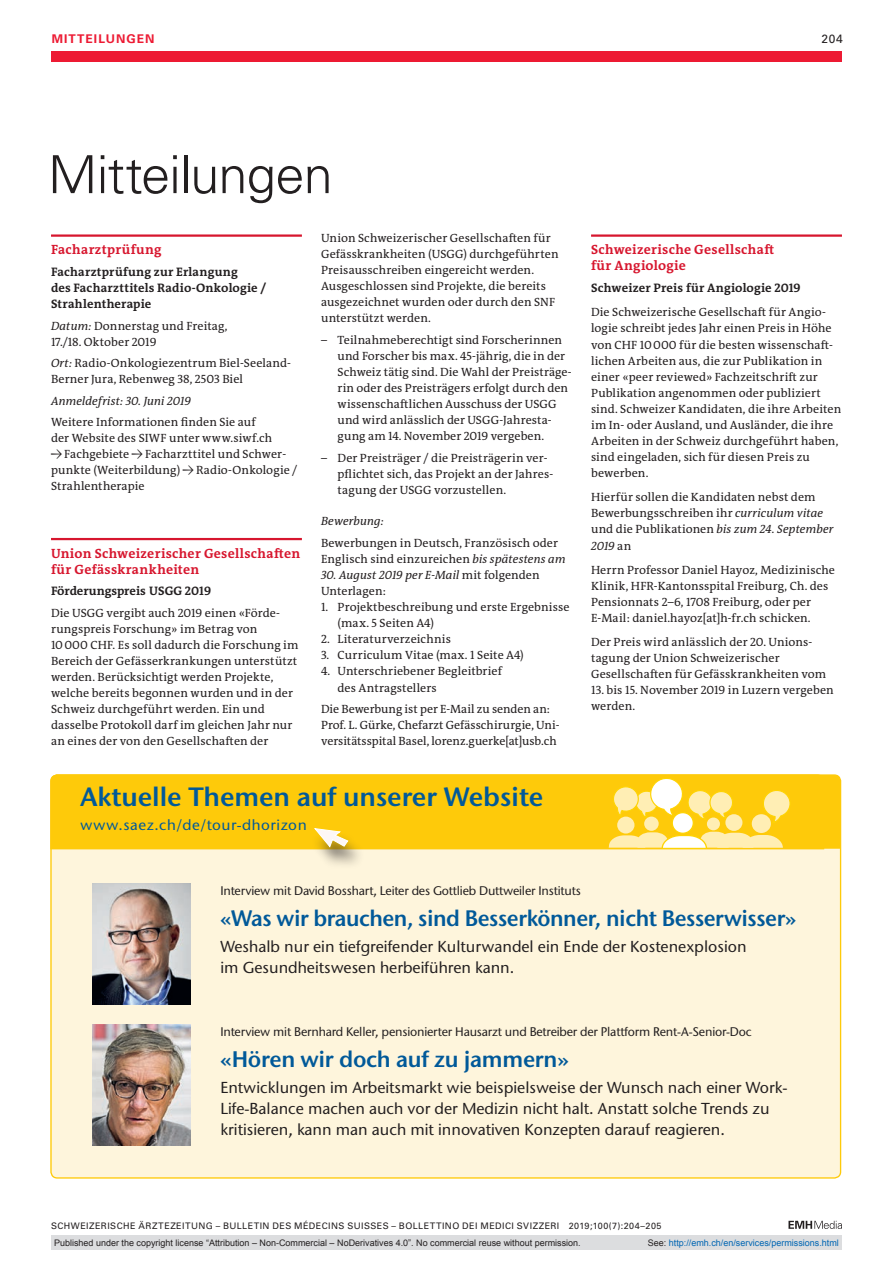
<style>
.page{position:relative;width:893px;height:1263px;background:#fff}
.page>*{position:absolute;margin:0;border:0;box-sizing:border-box;transform-origin:0 0}
.t1{font:300 52.5px "Univers LT Std";letter-spacing:-.02em;color:#231f20}
.t2{font:600 26.4px "Stone Sans ITC Std";letter-spacing:-.005em;color:#015999}
.t3{font:600 22.5px "Stone Sans ITC Std";letter-spacing:-.015em;color:#015999}
.t4{font:600 22.35px "Stone Sans ITC Std";letter-spacing:-.025em;color:#015999}
.t5{font:500 15.9px/21px "Stone Sans ITC Std";color:#231f20}
.t6{font:500 14.7px "Stone Sans ITC Std";letter-spacing:.035em;color:#015999}
.t7{font:700 13.5px/16px "The Antiqua B W7";letter-spacing:.02em;color:#d7162e}
.t8{font:500 12.45px "Stone Sans ITC Std";letter-spacing:-.015em;color:#231f20}
.t9{font:700 12.3px/16px "The Antiqua B W7";letter-spacing:.01em;color:#231f20}
.t10{font:12px/16px "The Antiqua B W5 Plain";letter-spacing:.01em;color:#231f20}
.t11{font:italic 12px "The Antiqua B W5 Plain";letter-spacing:.01em;color:#231f20}
.t12{font:700 12px "Univers LT Std";letter-spacing:.085em;color:#ed1a33}
.t13{font:12px "Univers LT Std";color:#231f20}
.t14{font:9px "Arial";color:#231f20}
.t15{font:9px "Univers LT Std";letter-spacing:.05em;color:#231f20}
.t16{font:9px "Arial";color:#0166b3}
.s1{font-style:italic}
.s2{color:#231f20}
</style>
<div class="page">
<svg style="left:788px;top:1221px;width:54px;height:8px"></svg>
<div style="left:51px;top:51px;width:791px;height:11px;background:#ed1a33"></div>
<hr style="left:51px;top:234px;width:251px;height:3px;background:#d7162e">
<hr style="left:51px;top:538px;width:251px;height:2px;background:#d7162e">
<hr style="left:591px;top:234px;width:251px;height:3px;background:#d7162e">
<div style="left:51px;top:775px;width:790px;height:403px;background:#fef5dc;border-radius:6px"></div>
<svg style="left:50px;top:774px;width:775px;height:76px;background:#fed957"></svg>
<div style="left:51px;top:775px;width:790px;height:74px;background:#feca0a"></div>
<svg style="left:760px;top:787px;width:33px;height:38px"></svg>
<svg style="left:611px;top:775px;width:124px;height:46px;background:#fedb5a"></svg>
<div style="left:707px;top:817px;width:13px;height:13px;background:#ffeeb4;border-radius:50%"></div>
<div style="left:725px;top:814px;width:17px;height:17px;background:#ffeeb4;border-radius:50%"></div>
<div style="left:644px;top:816px;width:15px;height:15px;background:#ffeeb4;border-radius:50%"></div>
<div style="left:617px;top:816px;width:17px;height:17px;background:#ffeeb4;border-radius:50%"></div>
<div style="left:672px;top:813px;width:21px;height:20px;background:#fff;border-radius:50%"></div>
<div style="left:672px;top:812px;width:22px;height:22px;border:1px solid #fed304;border-radius:50%"></div>
<svg style="left:609px;top:832px;width:174px;height:17px;background:#fee68f"></svg>
<div style="left:752px;top:814px;width:19px;height:19px;background:#ffeeb4;border-radius:50%"></div>
<div style="left:311px;top:830px;width:54px;height:40px;background:#231f20;opacity:.6"></div>
<svg style="left:314px;top:827px;width:35px;height:22px"></svg>
<img style="left:93px;top:883px;width:98px;height:121px">
<img style="left:93px;top:1025px;width:98px;height:121px">
<div style="left:51px;top:1235px;width:791px;height:15px;background:#dcdddf"></div>
<p class="t12" style="left:52px;top:31px;width:104px">MITTEILUNGEN</p>
<p class="t13" style="left:821px;top:31px;width:23px">204</p>
<h1 class="t1" style="left:48px;top:143px;width:286px">Mitteilungen</h1>
<p class="t7" style="left:51px;top:242px;width:112px">Facharztprüfung</p>
<p class="t9" style="left:51px;top:264px;width:217px">Facharztprüfung zur Erlangung<br>des Facharzttitels Radio-Onkologie /<br>Strahlentherapie</p>
<p class="t10" style="left:51px;top:318px;width:178px"><span class="s1">Datum:</span> Donnerstag und Freitag,<br>17./18. Oktober 2019</p>
<p class="t10" style="left:51px;top:355px;width:242px"><span class="s1">Ort:</span> Radio-Onkologiezentrum Biel-Seeland-<br>Berner Jura, Rebenweg 38, 2503 Biel</p>
<p class="t11" style="left:51px;top:393px;width:141px">Anmeldefrist: 30. Juni 2019</p>
<p class="t10" style="left:51px;top:414px;width:223px">Weitere Informationen finden Sie auf der Website des SIWF unter www.siwf.ch</p>
<p class="t10" style="left:51px;top:446px;width:248px">→ Fachgebiete → Facharzttitel und Schwer&shy;punkte (Weiterbildung) → Radio-Onkologie /<br>Strahlentherapie</p>
<p class="t7" style="left:51px;top:545px;width:251px">Union Schweizerischer Gesellschaften für Gefässkrankheiten</p>
<p class="t9" style="left:51px;top:583px;width:162px">Förderungspreis USGG 2019</p>
<p class="t10" style="left:51px;top:604px;width:249px">Die USGG vergibt auch 2019 einen «Förde&shy;rungspreis Forschung» im Betrag von<br>10000 CHF. Es soll dadurch die Forschung im Bereich der Gefässerkrankungen unterstützt werden. Berücksichtigt werden Projekte, welche bereits begonnen wurden und in der Schweiz durchgeführt werden. Ein und dasselbe Protokoll darf im gleichen Jahr nur an eines der von den Gesellschaften der</p>
<p class="t10" style="left:321px;top:230px;width:239px">Union Schweizerischer Gesellschaften für Gefässkrankheiten (USGG) durchgeführten Preisausschreiben eingereicht werden.<br>Ausgeschlossen sind Projekte, die bereits ausgezeichnet wurden oder durch den SNF unterstützt werden.</p>
<p class="t10" style="left:338px;top:332px;width:236px;text-indent:-16px">– Teilnahmeberechtigt sind Forscherinnen und Forscher bis max. 45-jährig, die in der Schweiz tätig sind. Die Wahl der Preisträge&shy;rin oder des Preisträgers erfolgt durch den wissenschaftlichen Ausschuss der USGG und wird anlässlich der USGG-Jahresta&shy;gung am 14. November 2019 vergeben.</p>
<p class="t10" style="left:338px;top:450px;width:216px;text-indent:-16px">– Der Preisträger / die Preisträgerin ver&shy;pflichtet sich, das Projekt an der Jahres&shy;tagung der USGG vorzustellen.</p>
<p class="t11" style="left:321px;top:514px;width:64px">Bewerbung:</p>
<p class="t10" style="left:321px;top:535px;width:246px">Bewerbungen in Deutsch, Französisch oder<br>Englisch sind einzureichen <span class="s1">bis spätestens am</span></p>
<p class="t10" style="left:321px;top:567px;width:220px"><span class="s1">30. August 2019 per E-Mail</span> mit folgenden<br>Unterlagen:</p>
<p class="t10" style="left:338px;top:599px;width:233px;text-indent:-17px">1. Projektbeschreibung und erste Ergebnisse (max. 5 Seiten A4)</p>
<p class="t10" style="left:321px;top:631px;width:131px">2. Literaturverzeichnis</p>
<p class="t10" style="left:321px;top:647px;width:204px">3. Curriculum Vitae (max. 1 Seite A4)</p>
<p class="t10" style="left:338px;top:663px;width:166px;text-indent:-17px">4. Unterschriebener Begleitbrief des Antragstellers</p>
<p class="t10" style="left:321px;top:701px;width:239px">Die Bewerbung ist per E-Mail zu senden an:<br>Prof. L. Gürke, Chefarzt Gefässchirurgie, Uni&shy;versitätsspital Basel, lorenz.guerke[at]usb.ch</p>
<h2 class="t2" style="left:80px;top:780px;width:465px">Aktuelle Themen auf unserer Website</h2>
<p class="t6" style="left:80px;top:815px;width:228px">www.saez.ch/de/tour-dhorizon</p>
<p class="t7" style="left:591px;top:242px;width:185px">Schweizerische Gesellschaft für Angiologie</p>
<p class="t9" style="left:591px;top:280px;width:211px">Schweizer Preis für Angiologie 2019</p>
<p class="t10" style="left:591px;top:304px;width:252px">Die Schweizerische Gesellschaft für Angio&shy;logie schreibt jedes Jahr einen Preis in Höhe von CHF 10000 für die besten wissenschaft&shy;lichen Arbeiten aus, die zur Publikation in einer «peer reviewed» Fachzeitschrift zur Publikation angenommen oder publiziert sind. Schweizer Kandidaten, die ihre Arbeiten im In- oder Ausland, und Ausländer, die ihre Arbeiten in der Schweiz durchgeführt haben, sind eingeladen, sich für diesen Preis zu bewerben.</p>
<p class="t10" style="left:591px;top:489px;width:244px">Hierfür sollen die Kandidaten nebst dem Bewerbungsschreiben ihr <span class="s1">curriculum vitae </span>und die Publikationen <span class="s1">bis zum 24. September 2019</span> an</p>
<p class="t10" style="left:591px;top:562px;width:245px">Herrn Professor Daniel Hayoz, Medizinische Klinik, HFR-Kantonsspital Freiburg, Ch. des Pensionnats 2–6, 1708 Freiburg, oder per E-Mail: daniel.hayoz[at]h-fr.ch schicken.</p>
<p class="t10" style="left:591px;top:634px;width:237px">Der Preis wird anlässlich der 20. Unions&shy;tagung der Union Schweizerischer<br>Gesellschaften für Gefässkrankheiten vom</p>
<p class="t10" style="left:591px;top:682px;width:244px">13. bis 15. November 2019 in Luzern vergeben werden.</p>
<p class="t8" style="left:220px;top:882px;width:362px">Interview mit David Bosshart, Leiter des Gottlieb Duttweiler Instituts</p>
<h3 class="t4" style="left:220px;top:904px;width:577px">«Was wir brauchen, sind Besserkönner, nicht Besserwisser»</h3>
<h3 class="t5" style="left:220px;top:935px;width:528px">Weshalb nur ein tiefgreifender Kulturwandel ein Ende der Kostenexplosion im Gesundheitswesen herbeiführen kann.</h3>
<p class="t8" style="left:220px;top:1024px;width:533px">Interview mit Bernhard Keller, pensionierter Hausarzt und Betreiber der Plattform Rent-A-Senior-Doc</p>
<h3 class="t3" style="left:220px;top:1045px;width:350px">«Hören wir doch auf zu jammern»</h3>
<h3 class="t5" style="left:220px;top:1077px;width:568px">Entwicklungen im Arbeitsmarkt wie beispielsweise der Wunsch nach einer Work-<br>Life-Balance machen auch vor der Medizin nicht halt. Anstatt solche Trends zu kritisieren, kann man auch mit innovativen Konzepten darauf reagieren.</h3>
<p class="t15" style="left:51px;top:1220px;width:612px">SCHWEIZERISCHE ÄRZTEZEITUNG – BULLETIN DES MÉDECINS SUISSES – BOLLETTINO DEI MEDICI SVIZZERI 2019;100(7):204–205</p>
<p class="t14" style="left:54px;top:1237px;width:528px">Published under the copyright license “Attribution – Non-Commercial – NoDerivatives 4.0”. No commercial reuse without permission.</p>
<p class="t16" style="left:648px;top:1237px;width:193px"><span class="s2">See:</span> http://emh.ch/en/services/permissions.html</p>
</div>
